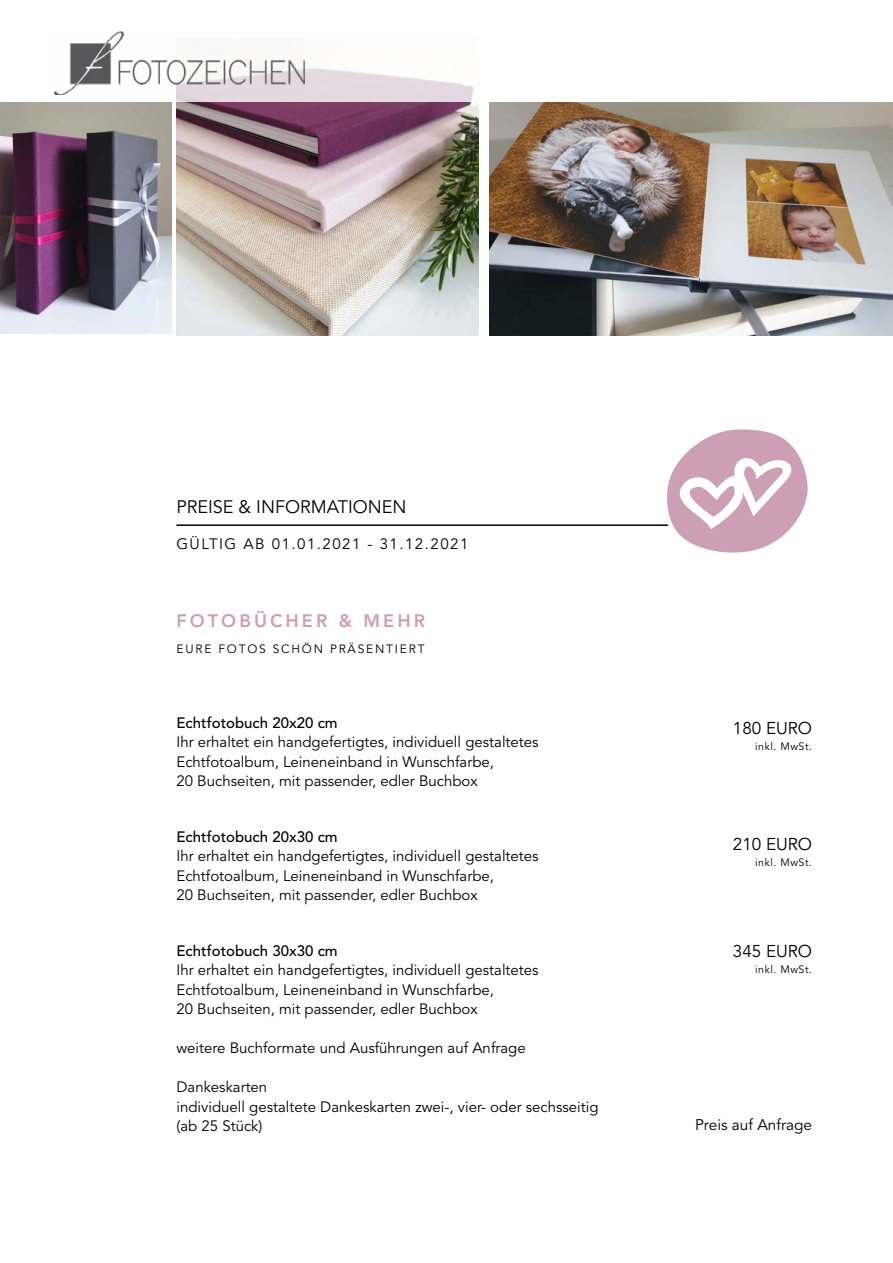
<style>
.page{position:relative;width:893px;height:1263px;background:#fff}
.page>*{position:absolute;margin:0;border:0;box-sizing:border-box;transform-origin:0 0}
.t1{font:18px "Avenir";color:#000}
.t2{font:800 18px "Avenir";letter-spacing:.17em;color:#cc9fb6}
.t3{font:17.1px "Avenir";color:#000}
.t4{font:15.45px "Avenir";color:#000}
.t5{font:15px/19.5px "Avenir";color:#000}
.t6{font:500 15px "Avenir";color:#000}
.t7{font:15px "Avenir";letter-spacing:.1em;color:#000}
.t8{font:12px "Avenir";letter-spacing:.15em;color:#000}
.t9{font:10.65px "Avenir";letter-spacing:.05em;color:#000}
</style>
<div class="page">
<img style="left:0;top:102px;width:171px;height:232px">
<img style="left:176px;top:102px;width:302px;height:234px">
<img style="left:55px;top:32px;width:250px;height:63px">
<img style="left:489px;top:102px;width:404px;height:234px">
<hr style="left:176px;top:524px;width:594px;height:2px;background:#000">
<svg style="left:661px;top:429px;width:147px;height:124px"></svg>
<p class="t1" style="left:176px;top:497px;width:232px">PREISE &amp; INFORMATIONEN</p>
<p class="t7" style="left:176px;top:536px;width:293px">GÜLTIG AB 01.01.2021 - 31.12.2021</p>
<p class="t2" style="left:176px;top:610px;width:250px">FOTOBÜCHER &amp; MEHR</p>
<p class="t8" style="left:176px;top:642px;width:250px">EURE FOTOS SCHÖN PRÄSENTIERT</p>
<p class="t6" style="left:176px;top:714px;width:163px">Echtfotobuch 20x20 cm</p>
<p class="t5" style="left:176px;top:733px;width:364px">Ihr erhaltet ein handgefertigtes, individuell gestaltetes<br>Echtfotoalbum, Leineneinband in Wunschfarbe,<br>20 Buchseiten, mit passender, edler Buchbox</p>
<p class="t6" style="left:176px;top:828px;width:163px">Echtfotobuch 20x30 cm</p>
<p class="t5" style="left:176px;top:847px;width:364px">Ihr erhaltet ein handgefertigtes, individuell gestaltetes<br>Echtfotoalbum, Leineneinband in Wunschfarbe,<br>20 Buchseiten, mit passender, edler Buchbox</p>
<p class="t6" style="left:176px;top:942px;width:163px">Echtfotobuch 30x30 cm</p>
<p class="t5" style="left:176px;top:961px;width:364px">Ihr erhaltet ein handgefertigtes, individuell gestaltetes<br>Echtfotoalbum, Leineneinband in Wunschfarbe,<br>20 Buchseiten, mit passender, edler Buchbox</p>
<p class="t5" style="left:176px;top:1039px;width:351px">weitere Buchformate und Ausführungen auf Anfrage</p>
<p class="t5" style="left:176px;top:1078px;width:424px">Dankeskarten<br>individuell gestaltete Dankeskarten zwei-, vier- oder sechsseitig (ab 25 Stück)</p>
<p class="t3" style="left:733px;top:718px;width:81px">180 EURO</p>
<p class="t9" style="left:755px;top:740px;width:58px">inkl. MwSt.</p>
<p class="t3" style="left:733px;top:834px;width:81px">210 EURO</p>
<p class="t9" style="left:755px;top:856px;width:58px">inkl. MwSt.</p>
<p class="t3" style="left:733px;top:941px;width:81px">345 EURO</p>
<p class="t9" style="left:755px;top:963px;width:58px">inkl. MwSt.</p>
<p class="t4" style="left:695px;top:1115px;width:119px">Preis auf Anfrage</p>
</div>
